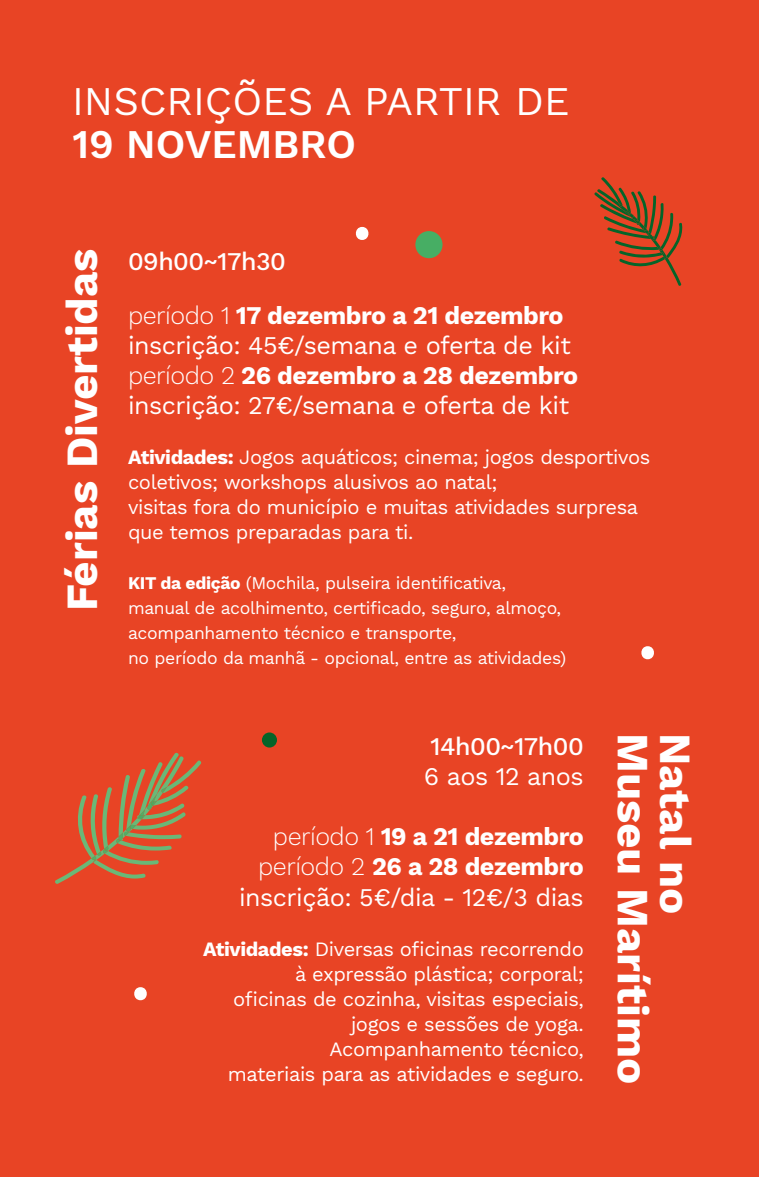
<style>
.page{position:relative;width:759px;height:1177px;background:#fff}
.page>*{position:absolute;margin:0;border:0;box-sizing:border-box;transform-origin:0 0}
.t1{font:700 43.75px "Work Sans";color:#fff}
.t2{font:40px "Work Sans";color:#fff}
.t3{font:600 40px "Work Sans";color:#fff}
.t4{font:700 25px/30px "Work Sans";letter-spacing:-.02em;color:#fff}
.t5{font:25px/30px "Work Sans";letter-spacing:-.02em;color:#fff}
.t6{font:500 25px "Work Sans";letter-spacing:-.02em;color:#fff}
.t7{font:20px/25px "Work Sans";letter-spacing:-.02em;color:#fff}
.t8{font:17.5px/25px "Work Sans";letter-spacing:-.02em;color:#fff}
.s1{font-weight:500}
.s2{font-weight:300}
.s3{font-weight:700}
.s4{font-weight:400}
</style>
<div class="page">
<div style="left:0;top:0;width:758px;height:1176px;background:#e84425"></div>
<svg style="left:55px;top:752px;width:147px;height:131px"></svg>
<div style="left:262px;top:732px;width:15px;height:15px;background:#056429;border-radius:50%"></div>
<svg style="left:355px;top:227px;width:14px;height:13px"></svg>
<div style="left:415px;top:231px;width:27px;height:27px;background:#47ae64;border-radius:50%"></div>
<svg style="left:594px;top:177px;width:88px;height:109px"></svg>
<svg style="left:134px;top:987px;width:13px;height:13px"></svg>
<svg style="left:641px;top:646px;width:13px;height:13px"></svg>
<h2 class="t2" style="left:72px;top:78px;width:498px">INSCRIÇÕES A PARTIR DE</h2>
<h2 class="t3" style="left:72px;top:121px;width:285px">19 NOVEMBRO</h2>
<h1 class="t1" style="left:57px;top:611px;width:364px;rotate:-90deg">Férias Divertidas</h1>
<p class="t4" style="left:128px;top:236px;width:437px;line-height:53.8px"><span class="s1">09h00~17h30<br></span><span class="s2">período 1</span> 17 dezembro a 21 dezembro</p>
<p class="t5" style="left:128px;top:331px;width:451px">inscrição: 45€/semana e oferta de kit <span class="s2">período 2</span> <span class="s3">26 dezembro a 28 dezembro </span>inscrição: 27€/semana e oferta de kit</p>
<p class="t7" style="left:128px;top:445px;width:523px"><span class="s3">Atividades:</span> Jogos aquáticos; cinema; jogos desportivos coletivos; workshops alusivos ao natal;<br>visitas fora do município e muitas atividades surpresa que temos preparadas para ti.</p>
<p class="t8" style="left:128px;top:571px;width:439px"><span class="s3">KIT da edição</span> (Mochila, pulseira identificativa, manual de acolhimento, certificado, seguro, almoço, acompanhamento técnico e transporte,<br>no período da manhã - opcional, entre as atividades)</p>
<p class="t6" style="left:430px;top:732px;width:155px">14h00~17h00</p>
<p class="t5" style="left:423px;top:763px;width:161px">6 aos 12 anos</p>
<p class="t4" style="left:239px;top:823px;width:346px;text-align:right"><span class="s2">período 1</span> 19 a 21 dezembro <span class="s2">período 2</span> 26 a 28 dezembro <span class="s4">inscrição: 5€/dia - 12€/3 dias</span></p>
<p class="t7" style="left:203px;top:937px;width:382px;text-align:right"><span class="s3">Atividades:</span> Diversas oficinas recorrendo à expressão plástica; corporal;<br>oficinas de cozinha, visitas especiais, jogos e sessões de yoga.<br>Acompanhamento técnico,<br>materiais para as atividades e seguro.</p>
<h1 class="t1" style="left:657px;top:732px;width:353px;rotate:90deg">Museu Marítimo</h1>
<h1 class="t1" style="left:700px;top:732px;width:183px;rotate:90deg">Natal no</h1>
</div>
